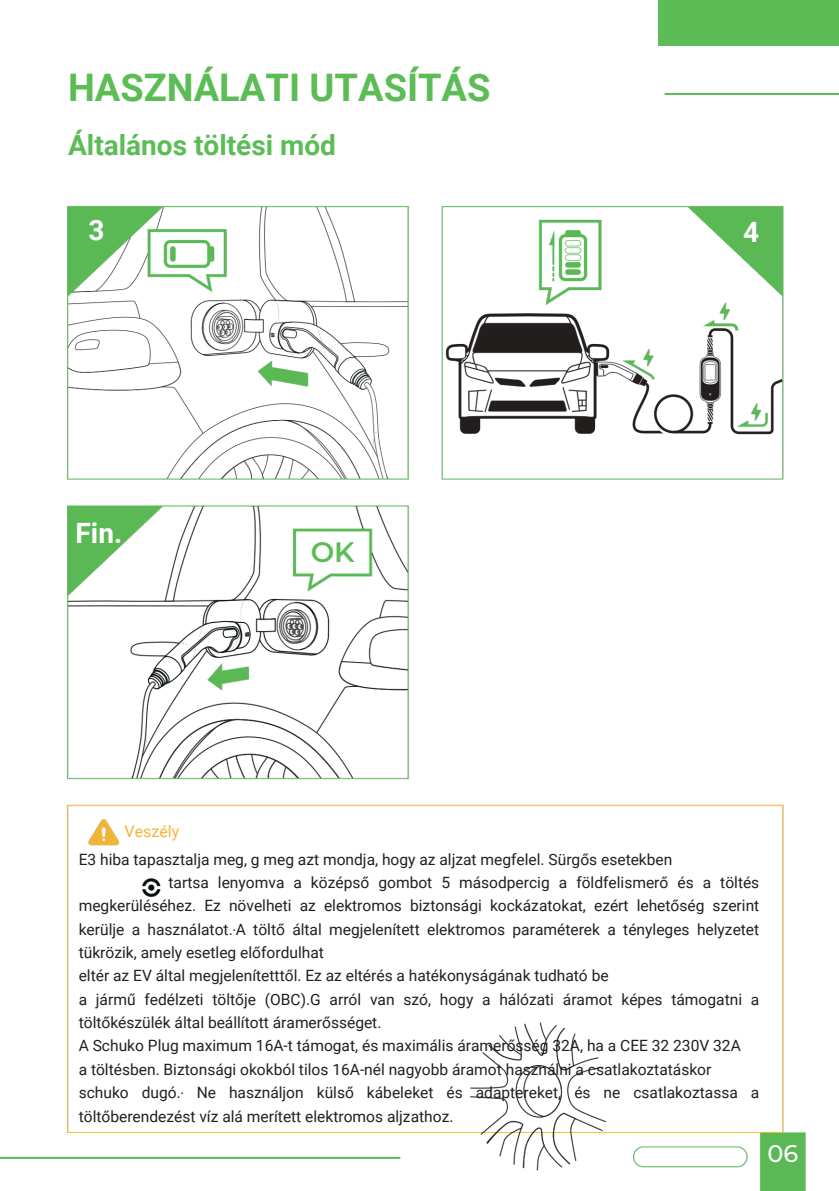
<style>
.page{position:relative;width:839px;height:1191px;background:#fff}
.page>*{position:absolute;margin:0;border:0;box-sizing:border-box;transform-origin:0 0}
.t1{font:700 38px "Roboto";color:#5cbc56}
.t2{font:700 28px "Roboto";color:#5cbc56}
.t3{font:700 28px "Roboto";color:#fff}
.t4{font:600 28px "Montserrat";color:#5cbc56}
.t5{font:500 24px "Montserrat";color:#fff}
.t6{font:16px "Roboto";color:#f4b537}
.t7{font:15.6px/23.4px "Roboto";color:#231f20}
</style>
<div class="page">
<svg style="left:664px;top:93px;width:174px;height:2px"></svg>
<div style="left:658px;top:0;width:180px;height:45px;background:#5cbc56"></div>
<img style="left:0;top:205px;width:806px;height:986px">
<p class="t1" style="left:68px;top:66px;width:424px">HASZNÁLATI UTASÍTÁS</p>
<p class="t2" style="left:68px;top:129px;width:269px">Általános töltési mód</p>
<p class="t3" style="left:88px;top:214px;width:18px">3</p>
<p class="t3" style="left:743px;top:216px;width:18px">4</p>
<p class="t3" style="left:76px;top:517px;width:48px">Fin.</p>
<p class="t4" style="left:311px;top:535px;width:45px">OK</p>
<h2 class="t6" style="left:125px;top:822px;width:56px">Veszély</h2>
<p class="t7" style="left:79px;top:848px;width:595px">E3 hiba tapasztalja meg, g meg azt mondja, hogy az aljzat megfelel. Sürgős esetekben</p>
<p class="t7" style="left:79px;top:871px;width:682px;text-align:justify;text-indent:90px">tartsa lenyomva a középső gombot 5 másodpercig a földfelismerő és a töltés megkerüléséhez. Ez növelheti az elektromos biztonsági kockázatokat, ezért lehetőség szerint kerülje a használatot.‧A töltő által megjelenített elektromos paraméterek a tényleges helyzetet tükrözik, amely esetleg előfordulhat</p>
<p class="t7" style="left:79px;top:964px;width:531px">eltér az EV által megjelenítetttől. Ez az eltérés a hatékonyságának tudható be</p>
<h2 class="t7" style="left:79px;top:988px;width:682px">a jármű fedélzeti töltője (OBC).G arról van szó, hogy a hálózati áramot képes támogatni a töltőkészülék által beállított áramerősséget.</h2>
<h1 class="t7" style="left:79px;top:1034px;width:663px">A Schuko Plug maximum 16A-t támogat, és maximális áramerősség 32A, ha a CEE 32 230V 32A</h1>
<p class="t7" style="left:79px;top:1058px;width:634px">a töltésben. Biztonsági okokból tilos 16A-nél nagyobb áramot használni a csatlakoztatáskor</p>
<p class="t7" style="left:79px;top:1081px;width:682px">schuko dugó.‧ Ne használjon külső kábeleket és adaptereket, és ne csatlakoztassa a töltőberendezést víz alá merített elektromos aljzathoz.</p>
<p class="t5" style="left:767px;top:1138px;width:32px">06</p>
</div>
